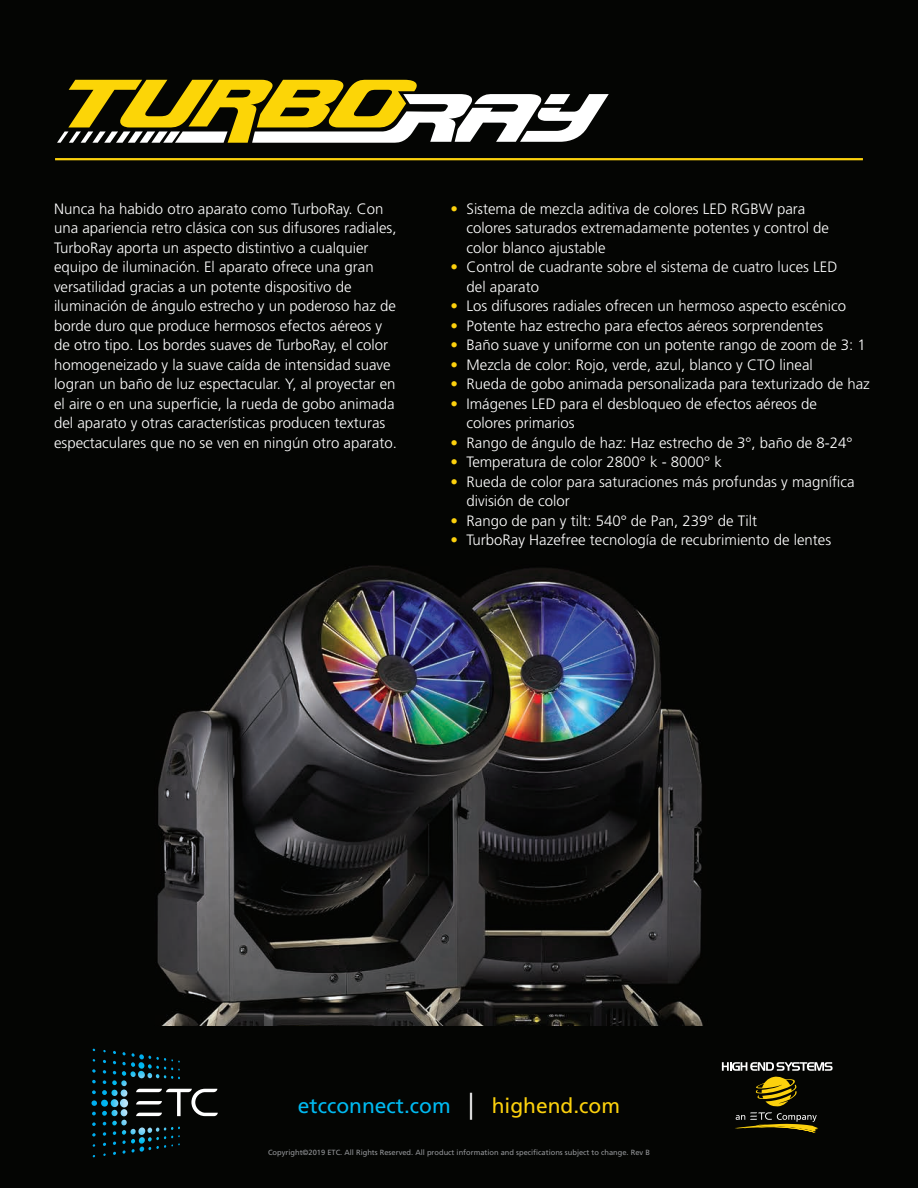
<style>
.page{position:relative;width:918px;height:1188px;background:#fff}
.page>*{position:absolute;margin:0;border:0;box-sizing:border-box;transform-origin:0 0}
.t1{font:21px "Frutiger LT";color:#00baf1}
.t2{font:300 15px/19.5px "Frutiger LT";color:#fff}
.t3{font:7.5px "Frutiger LT";color:#939598}
.s1{color:#fcd10d}
.s2{font-weight:300;font-size:27px;color:#fff}
</style>
<div class="page">
<div style="left:0;top:0;width:918px;height:1064px;background:#040503"></div>
<img style="left:55px;top:160px;width:768px;height:866px">
<div style="left:0;top:1026px;width:918px;height:162px;background:#040503"></div>
<svg style="left:92px;top:1049px;width:126px;height:108px"></svg>
<svg style="left:722px;top:1062px;width:111px;height:71px"></svg>
<hr style="left:55px;top:158px;width:808px;height:2px;background:#fcd10d">
<svg style="left:57px;top:80px;width:552px;height:63px"></svg>
<p class="t2" style="left:54px;top:199px;width:344px">Nunca ha habido otro aparato como TurboRay. Con una apariencia retro clásica con sus difusores radiales, TurboRay aporta un aspecto distintivo a cualquier equipo de iluminación. El aparato ofrece una gran versatilidad gracias a un potente dispositivo de iluminación de ángulo estrecho y un poderoso haz de borde duro que produce hermosos efectos aéreos y de otro tipo. Los bordes suaves de TurboRay, el color homogeneizado y la suave caída de intensidad suave logran un baño de luz espectacular. Y, al proyectar en el aire o en una superficie, la rueda de gobo animada del aparato y otras características producen texturas espectaculares que no se ven en ningún otro aparato.</p>
<p class="t2" style="left:466px;top:199px;width:364px;text-indent:-16px"><span class="s1">•</span> Sistema de mezcla aditiva de colores LED RGBW para colores saturados extremadamente potentes y control de color blanco ajustable</p>
<p class="t2" style="left:466px;top:258px;width:372px;text-indent:-16px"><span class="s1">•</span> Control de cuadrante sobre el sistema de cuatro luces LED del aparato</p>
<p class="t2" style="left:451px;top:297px;width:397px"><span class="s1">•</span> Los difusores radiales ofrecen un hermoso aspecto escénico</p>
<p class="t2" style="left:451px;top:316px;width:374px"><span class="s1">•</span> Potente haz estrecho para efectos aéreos sorprendentes</p>
<p class="t2" style="left:451px;top:336px;width:417px"><span class="s1">•</span> Baño suave y uniforme con un potente rango de zoom de 3: 1</p>
<p class="t2" style="left:451px;top:355px;width:364px"><span class="s1">•</span> Mezcla de color: Rojo, verde, azul, blanco y CTO lineal</p>
<p class="t2" style="left:451px;top:375px;width:421px"><span class="s1">•</span> Rueda de gobo animada personalizada para texturizado de haz</p>
<p class="t2" style="left:466px;top:394px;width:352px;text-indent:-16px"><span class="s1">•</span> Imágenes LED para el desbloqueo de efectos aéreos de colores primarios</p>
<p class="t2" style="left:451px;top:433px;width:403px"><span class="s1">•</span> Rango de ángulo de haz: Haz estrecho de 3°, baño de 8-24°</p>
<p class="t2" style="left:451px;top:453px;width:273px"><span class="s1">•</span> Temperatura de color 2800° k - 8000° k</p>
<p class="t2" style="left:466px;top:472px;width:390px;text-indent:-16px"><span class="s1">•</span> Rueda de color para saturaciones más profundas y magnífica división de color</p>
<p class="t2" style="left:451px;top:511px;width:308px"><span class="s1">•</span> Rango de pan y tilt: 540° de Pan, 239° de Tilt</p>
<p class="t2" style="left:451px;top:531px;width:382px"><span class="s1">•</span> TurboRay Hazefree tecnología de recubrimiento de lentes</p>
<h1 class="t1" style="left:298px;top:1093px;width:324px">etcconnect.com <span class="s2">|</span> <span class="s1">highend.com</span></h1>
<p class="t3" style="left:268px;top:1148px;width:383px">Copyright©2019 ETC. All Rights Reserved. All product information and specifications subject to change. Rev B</p>
</div>
